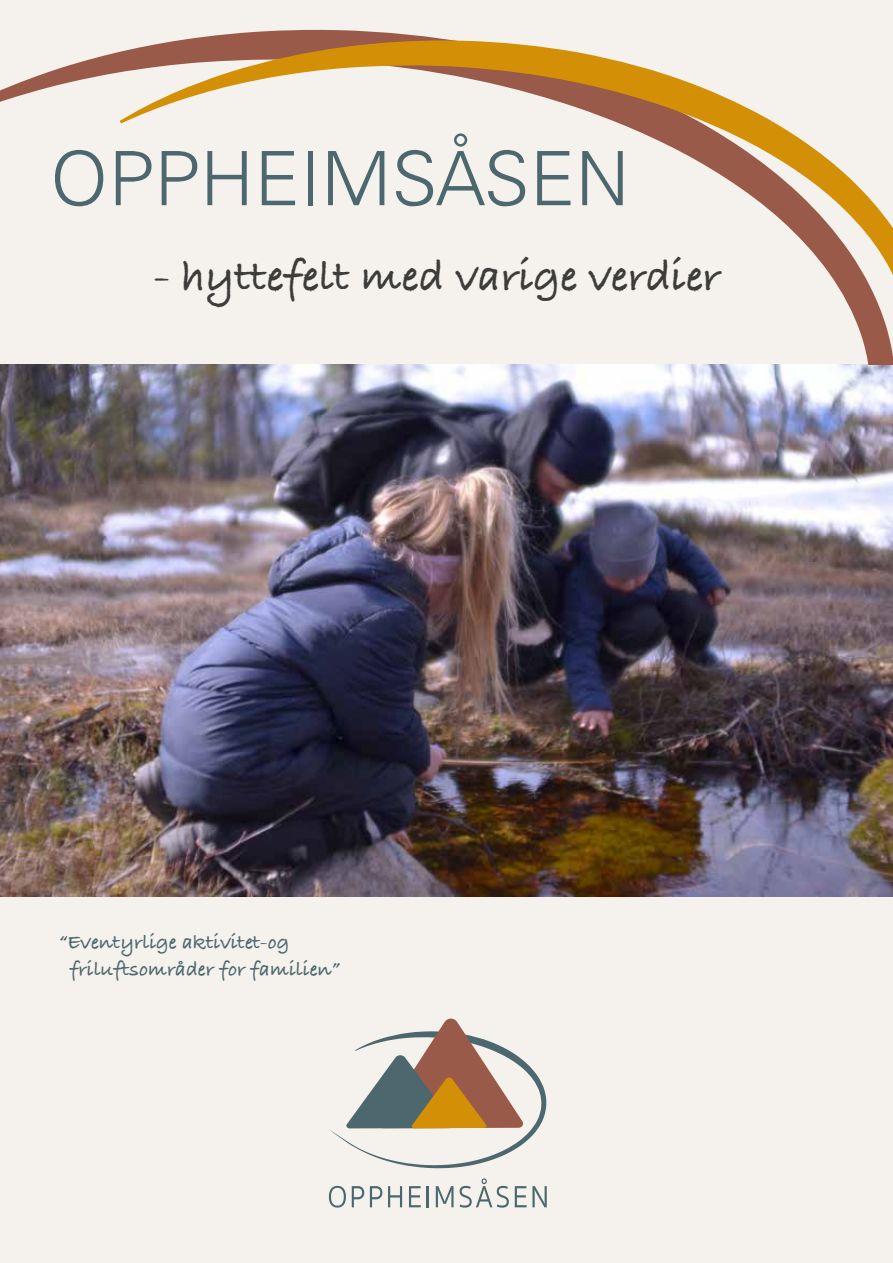
<style>
.page{position:relative;width:893px;height:1263px;background:#f5f1ed}
.page>*{position:absolute;margin:0;border:0;box-sizing:border-box;transform-origin:0 0}
.t1{font:300 75px "Univers LT Std";color:#4c686e}
.t2{font:700 45px "Bradley Hand ITCTT";color:#3c3c3b}
.t3{font:700 21px/27px "Bradley Hand ITCTT";color:#4c686e}
</style>
<div class="page">
<img style="left:0;top:365px;width:893px;height:531px">
<svg style="left:329px;top:1186px;width:17px;height:21px"></svg>
<svg style="left:352px;top:1186px;width:12px;height:21px"></svg>
<svg style="left:370px;top:1186px;width:12px;height:21px"></svg>
<svg style="left:388px;top:1186px;width:14px;height:21px"></svg>
<svg style="left:409px;top:1186px;width:12px;height:21px"></svg>
<hr style="left:427px;top:1186px;width:2px;height:21px;background:#4c686e">
<svg style="left:436px;top:1186px;width:18px;height:21px"></svg>
<svg style="left:460px;top:1178px;width:49px;height:29px"></svg>
<svg style="left:515px;top:1186px;width:32px;height:21px"></svg>
<svg style="left:329px;top:1018px;width:218px;height:150px"></svg>
<svg style="left:0;top:30px;width:450px;height:335px"></svg>
<svg style="left:6px;top:40px;width:887px;height:325px"></svg>
<h1 class="t1" style="left:50px;top:133px;width:581px">OPPHEIMSÅSEN</h1>
<h2 class="t2" style="left:154px;top:242px;width:568px">- hyttefelt med varige verdier</h2>
<p class="t3" style="left:70px;top:928px;width:272px;text-indent:-11px">“Eventyrlige aktivitet-og friluftsområder for familien”</p>
</div>
